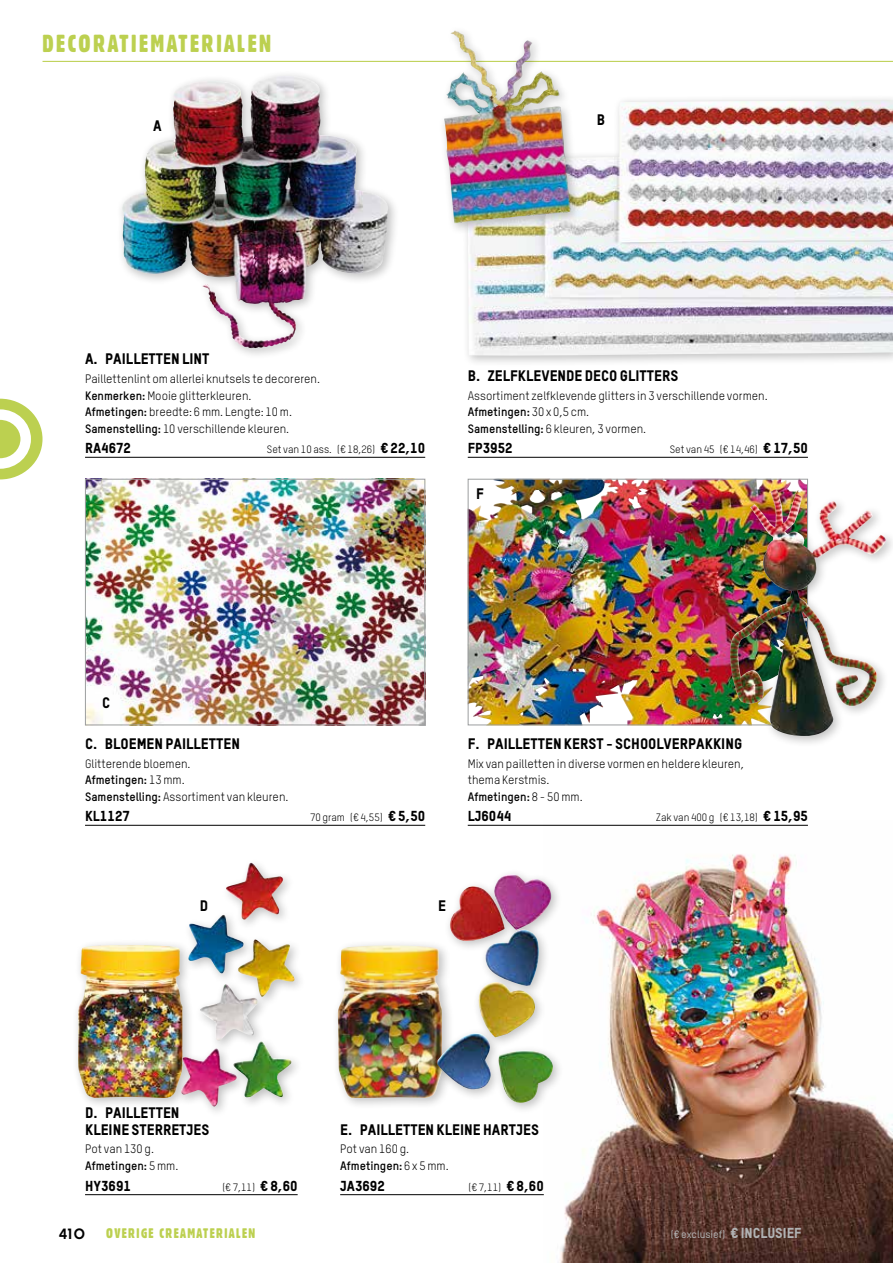
<style>
.page{position:relative;width:893px;height:1263px;background:#fff}
.page>*{position:absolute;margin:0;border:0;box-sizing:border-box;transform-origin:0 0}
.t1{font:24px "Gothic 821 Condensed BT";letter-spacing:.1em;color:#bcd050}
.t2{font:15px/16.5px "TSTAR Headline";color:#000}
.t3{font:15px "Chalet Tokyo";color:#000}
.t4{font:14.25px "TSTAR Headline";color:#000}
.t5{font:13.5px "Gothic 821 Condensed BT";letter-spacing:.1em;color:#bcd050}
.t6{font:12px/16.5px "TSTAR";color:#000}
.t7{font:10.5px "TSTAR";color:#000}
.t8{font:500 10.5px "TSTAR";color:#b1b3b4}
.s1{font-weight:700}
.s2{font-family:"TSTAR Headline";font-size:14.25px}
.s3{font-family:"TSTAR Headline";font-weight:400;font-size:14.25px}
</style>
<div class="page">
<img style="left:544px;top:824px;width:349px;height:439px">
<svg style="left:0;top:399px;width:43px;height:80px"></svg>
<hr style="left:43px;top:61px;width:850px;height:1px;background:#bcd050">
<img style="left:470px;top:481px;width:335px;height:242px">
<img style="left:478px;top:481px;width:324px;height:41px">
<div style="left:468px;top:479px;width:340px;height:246px;border:1px solid #9c9e9f"></div>
<hr style="left:85px;top:457px;width:340px;height:1px;background:#000">
<div style="left:116px;top:70px;width:284px;height:290px;background:#000;opacity:.25"></div>
<img style="left:122px;top:78px;width:172px;height:263px">
<div style="left:462px;top:94px;width:431px;height:273px;background:#000;opacity:.25"></div>
<img style="left:468px;top:100px;width:425px;height:256px">
<div style="left:438px;top:25px;width:144px;height:210px;background:#000;opacity:.25"></div>
<img style="left:444px;top:31px;width:127px;height:193px">
<img style="left:87px;top:481px;width:336px;height:242px">
<div style="left:85px;top:479px;width:340px;height:246px;border:1px solid #9c9e9f"></div>
<div style="left:72px;top:939px;width:122px;height:171px;background:#000;opacity:.25"></div>
<img style="left:78px;top:945px;width:97px;height:153px">
<div style="left:175px;top:857px;width:131px;height:261px;background:#000;opacity:.25"></div>
<img style="left:180px;top:863px;width:115px;height:246px">
<div style="left:332px;top:939px;width:122px;height:171px;background:#000;opacity:.25"></div>
<img style="left:338px;top:945px;width:94px;height:153px">
<div style="left:432px;top:868px;width:133px;height:247px;background:#000;opacity:.25"></div>
<img style="left:437px;top:874px;width:117px;height:230px">
<div style="left:724px;top:484px;width:169px;height:264px;background:#000;opacity:.25"></div>
<img style="left:750px;top:489px;width:26px;height:38px">
<hr style="left:468px;top:825px;width:340px;height:1px;background:#000">
<hr style="left:340px;top:1194px;width:204px;height:1px;background:#000">
<hr style="left:85px;top:1194px;width:213px;height:1px;background:#000">
<hr style="left:85px;top:825px;width:340px;height:1px;background:#000">
<hr style="left:468px;top:457px;width:340px;height:1px;background:#000">
<h1 class="t1" style="left:43px;top:29px;width:230px">DECORATIEMATERIALEN</h1>
<p class="t2" style="left:153px;top:117px;width:10px">A</p>
<p class="t2" style="left:597px;top:111px;width:10px">B</p>
<p class="t2" style="left:85px;top:350px;width:126px">A. PAILLETTEN LINT</p>
<p class="t6" style="left:85px;top:370px;width:236px">Paillettenlint om allerlei knutsels te decoreren.<br><span class="s1">Kenmerken:</span> Mooie glitterkleuren.<br><span class="s1">Afmetingen:</span> breedte: 6 mm. Lengte: 10 m.<br><span class="s1">Samenstelling:</span> 10 verschillende kleuren.</p>
<p class="t4" style="left:85px;top:439px;width:47px">RA4672</p>
<p class="t7" style="left:267px;top:443px;width:160px">Set van 10 ass. (€ 18,26) <span class="s2">€ 22,10</span></p>
<p class="t2" style="left:468px;top:367px;width:212px">B. ZELFKLEVENDE DECO GLITTERS</p>
<p class="t6" style="left:468px;top:387px;width:301px">Assortiment zelfklevende glitters in 3 verschillende vormen.<br><span class="s1">Afmetingen:</span> 30 x 0,5 cm.<br><span class="s1">Samenstelling:</span> 6 kleuren, 3 vormen.</p>
<p class="t4" style="left:468px;top:439px;width:46px">FP3952</p>
<p class="t7" style="left:670px;top:443px;width:140px">Set van 45 (€ 14,46) <span class="s2">€ 17,50</span></p>
<p class="t2" style="left:476px;top:485px;width:9px">F</p>
<p class="t2" style="left:102px;top:694px;width:10px">C</p>
<p class="t2" style="left:85px;top:735px;width:156px">C. BLOEMEN PAILLETTEN</p>
<p class="t6" style="left:85px;top:755px;width:205px">Glitterende bloemen.<br><span class="s1">Afmetingen:</span> 13 mm.<br><span class="s1">Samenstelling:</span> Assortiment van kleuren.</p>
<p class="t4" style="left:85px;top:807px;width:46px">KL1127</p>
<p class="t7" style="left:310px;top:811px;width:117px">70 gram (€ 4,55) <span class="s2">€ 5,50</span></p>
<p class="t2" style="left:468px;top:735px;width:276px">F. PAILLETTEN KERST - SCHOOLVERPAKKING</p>
<p class="t6" style="left:468px;top:755px;width:278px">Mix van pailletten in diverse vormen en heldere kleuren, thema Kerstmis.<br><span class="s1">Afmetingen:</span> 8 - 50 mm.</p>
<p class="t4" style="left:468px;top:807px;width:45px">LJ6044</p>
<p class="t7" style="left:656px;top:811px;width:153px">Zak van 400 g (€ 13,18) <span class="s2">€ 15,95</span></p>
<p class="t2" style="left:200px;top:897px;width:10px">D</p>
<p class="t2" style="left:438px;top:897px;width:9px">E</p>
<p class="t2" style="left:85px;top:1104px;width:126px">D. PAILLETTEN<br>KLEINE STERRETJES</p>
<p class="t6" style="left:85px;top:1141px;width:95px">Pot van 130 g.<br><span class="s1">Afmetingen:</span> 5 mm.</p>
<p class="t4" style="left:85px;top:1177px;width:47px">HY3691</p>
<p class="t7" style="left:222px;top:1180px;width:77px">(€ 7,11) <span class="s2">€ 8,60</span></p>
<p class="t2" style="left:340px;top:1121px;width:200px">E. PAILLETTEN KLEINE HARTJES</p>
<p class="t6" style="left:340px;top:1141px;width:110px">Pot van 160 g.<br><span class="s1">Afmetingen:</span> 6 x 5 mm.</p>
<p class="t4" style="left:340px;top:1177px;width:46px">JA3692</p>
<p class="t7" style="left:468px;top:1180px;width:77px">(€ 7,11) <span class="s2">€ 8,60</span></p>
<p class="t3" style="left:59px;top:1224px;width:27px">410</p>
<p class="t5" style="left:106px;top:1225px;width:150px">OVERIGE CREAMATERIALEN</p>
<p class="t8" style="left:671px;top:1228px;width:132px">(€ exclusief) <span class="s3">€ INCLUSIEF</span></p>
</div>
